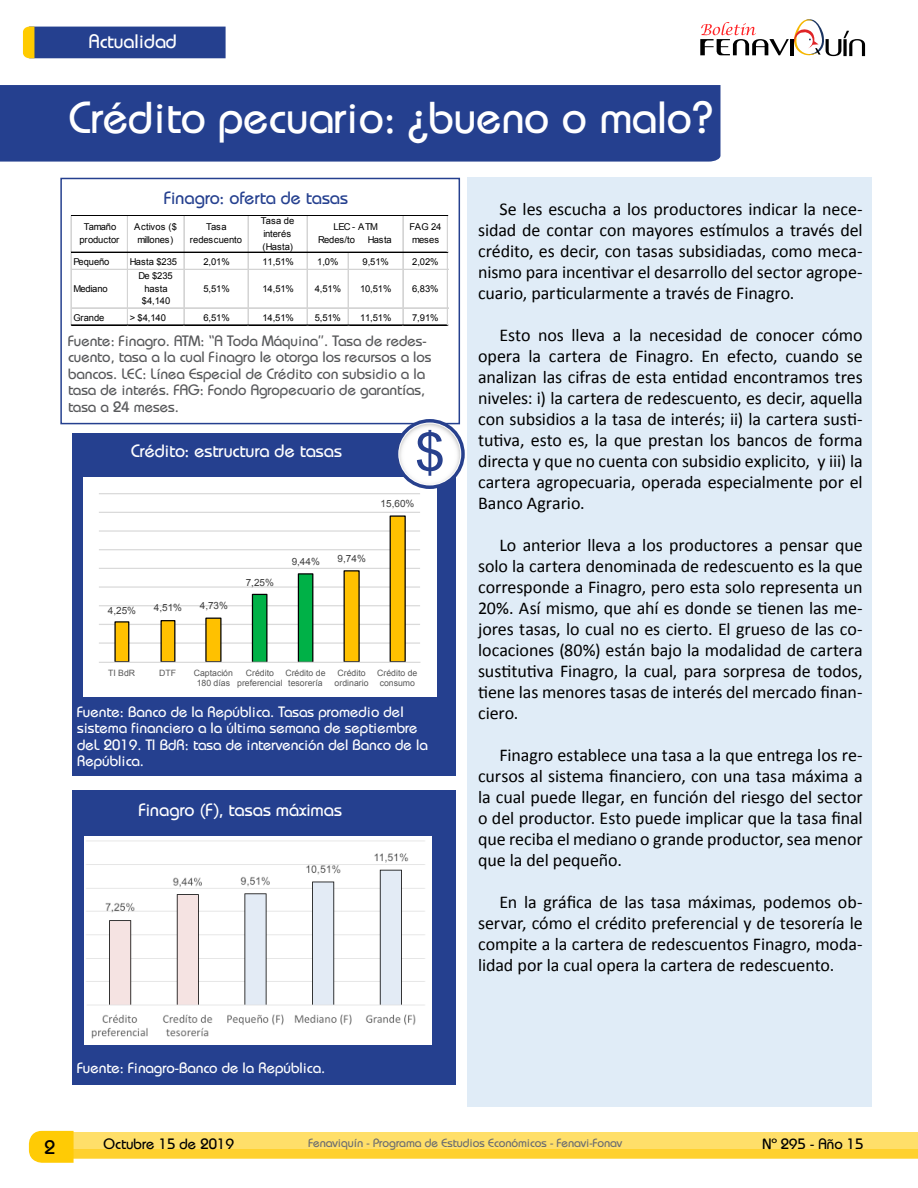
<style>
.page{position:relative;width:918px;height:1188px;background:#fff}
.page>*{position:absolute;margin:0;border:0;box-sizing:border-box;transform-origin:0 0}
.t1{font:45px "Bauhaus";color:#fff}
.t2{font:19.5px "Bauhaus";color:#fff}
.t3{font:19.5px "Bauhaus";color:#000}
.t4{font:18px/21px "Calibri";letter-spacing:-.005em;color:#000;text-align:justify}
.t5{font:18px "Bauhaus";color:#fff}
.t6{font:18px "Bauhaus";color:#25408f}
.t7{font:15px/16.5px "Bauhaus";color:#58595b}
.t8{font:15px/16.5px "Bauhaus";color:#fff}
.t9{font:15px "Bauhaus";color:#000}
.t10{font:12px "Bauhaus";color:#6b6c6f}
.t11{font:9.9px "Arial";color:#3e3e3e}
.t12{font:9.45px/12.9px "Arial";letter-spacing:-.01em;color:#000;text-align:center}
.t13{font:8.7px/9.9px "Arial";color:#585858;text-align:center}
</style>
<div class="page">
<div style="left:62px;top:1132px;width:856px;height:26px;background:#ffdf69"></div>
<div style="left:60px;top:1149px;width:858px;height:10px;background:#ffd12e"></div>
<div style="left:23px;top:27px;width:203px;height:31px;background:#25408f"></div>
<svg style="left:29px;top:1131px;width:45px;height:32px"></svg>
<svg style="left:700px;top:19px;width:165px;height:37px"></svg>
<div style="left:60px;top:178px;width:400px;height:246px;border:2px solid #25408f"></div>
<div style="left:72px;top:434px;width:383px;height:342px;background:#25408f"></div>
<div style="left:72px;top:790px;width:383px;height:295px;background:#25408f"></div>
<div style="left:468px;top:178px;width:404px;height:929px;background:#e0ecf7"></div>
<div style="left:0;top:85px;width:720px;height:77px;background:#25408f"></div>
<hr style="left:71px;top:215px;width:377px;height:1px;background:#000">
<hr style="left:71px;top:216px;width:1px;height:36px;background:#d4d4d4">
<hr style="left:127px;top:216px;width:1px;height:36px;background:#d4d4d4">
<hr style="left:183px;top:216px;width:1px;height:36px;background:#d4d4d4">
<hr style="left:184px;top:216px;width:1px;height:36px;background:#d4d4d4">
<hr style="left:248px;top:216px;width:1px;height:36px;background:#d4d4d4">
<hr style="left:307px;top:216px;width:1px;height:36px;background:#d4d4d4">
<hr style="left:402px;top:216px;width:1px;height:36px;background:#d4d4d4">
<hr style="left:403px;top:216px;width:1px;height:36px;background:#d4d4d4">
<hr style="left:71px;top:252px;width:377px;height:1px;background:#000">
<hr style="left:447px;top:216px;width:1px;height:36px;background:#d4d4d4">
<hr style="left:71px;top:253px;width:1px;height:72px;background:#d4d4d4">
<hr style="left:127px;top:253px;width:1px;height:72px;background:#d4d4d4">
<hr style="left:183px;top:253px;width:1px;height:72px;background:#d4d4d4">
<hr style="left:184px;top:253px;width:1px;height:72px;background:#d4d4d4">
<hr style="left:248px;top:253px;width:1px;height:72px;background:#d4d4d4">
<hr style="left:307px;top:253px;width:1px;height:72px;background:#d4d4d4">
<hr style="left:348px;top:253px;width:1px;height:72px;background:#d4d4d4">
<hr style="left:402px;top:253px;width:1px;height:72px;background:#d4d4d4">
<hr style="left:403px;top:253px;width:1px;height:72px;background:#d4d4d4">
<hr style="left:71px;top:324px;width:377px;height:1px;background:#000">
<hr style="left:71px;top:325px;width:377px;height:1px;background:#000">
<hr style="left:447px;top:253px;width:1px;height:72px;background:#d4d4d4">
<hr style="left:71px;top:269px;width:377px;height:1px;background:#d4d4d4">
<hr style="left:71px;top:307px;width:377px;height:1px;background:#d4d4d4">
<hr style="left:71px;top:308px;width:377px;height:1px;background:#d4d4d4">
<img style="left:84px;top:836px;width:347px;height:208px">
<div style="left:83px;top:477px;width:354px;height:220px;background:#fff"></div>
<hr style="left:99px;top:642px;width:321px;height:2px;background:#dadada">
<hr style="left:99px;top:624px;width:321px;height:1px;background:#dadada">
<hr style="left:99px;top:605px;width:321px;height:1px;background:#dadada">
<hr style="left:99px;top:586px;width:321px;height:2px;background:#dadada">
<hr style="left:99px;top:568px;width:321px;height:1px;background:#dadada">
<hr style="left:99px;top:549px;width:321px;height:1px;background:#dadada">
<hr style="left:99px;top:530px;width:321px;height:2px;background:#dadada">
<hr style="left:99px;top:512px;width:321px;height:1px;background:#dadada">
<hr style="left:99px;top:493px;width:321px;height:1px;background:#dadada">
<svg style="left:114px;top:515px;width:292px;height:147px"></svg>
<hr style="left:99px;top:662px;width:321px;height:1px;background:#dadada">
<svg style="left:395px;top:419px;width:70px;height:70px"></svg>
<svg style="left:399px;top:423px;width:62px;height:62px"></svg>
<p class="t2" style="left:89px;top:29px;width:89px">Actualidad</p>
<h1 class="t1" style="left:68px;top:90px;width:645px">Crédito pecuario: ¿bueno o malo?</h1>
<p class="t6" style="left:164px;top:186px;width:185px">Finagro: oferta de tasas</p>
<p class="t12" style="left:79px;top:220px;width:41px">Tamaño productor</p>
<p class="t12" style="left:134px;top:220px;width:44px">Activos ($ millones)</p>
<p class="t12" style="left:190px;top:220px;width:54px">Tasa redescuento</p>
<p class="t12" style="left:261px;top:214px;width:35px;text-align:left">Tasa de interés (Hasta)</p>
<p class="t12" style="left:410px;top:220px;width:33px;text-align:left">FAG 24 meses</p>
<p class="t12" style="left:73px;top:255px;width:38px">Pequeño</p>
<p class="t12" style="left:130px;top:255px;width:49px">Hasta $235</p>
<p class="t12" style="left:203px;top:255px;width:28px">2,01%</p>
<p class="t12" style="left:263px;top:255px;width:33px">11,51%</p>
<p class="t12" style="left:317px;top:255px;width:23px">1,0%</p>
<p class="t12" style="left:363px;top:255px;width:28px">9,51%</p>
<p class="t12" style="left:412px;top:255px;width:28px">2,02%</p>
<p class="t12" style="left:73px;top:282px;width:36px">Mediano</p>
<p class="t12" style="left:318px;top:220px;width:62px;text-align:left;text-indent:15px">LEC - ATM<br>Redes/to</p>
<p class="t12" style="left:368px;top:233px;width:26px">Hasta</p>
<p class="t12" style="left:138px;top:269px;width:36px">De $235 hasta $4,140</p>
<p class="t12" style="left:203px;top:282px;width:28px">5,51%</p>
<p class="t12" style="left:263px;top:282px;width:33px">14,51%</p>
<p class="t12" style="left:315px;top:282px;width:28px">4,51%</p>
<p class="t12" style="left:360px;top:282px;width:33px">10,51%</p>
<p class="t12" style="left:412px;top:282px;width:28px">6,83%</p>
<p class="t12" style="left:73px;top:311px;width:32px">Grande</p>
<p class="t12" style="left:130px;top:311px;width:38px">&gt; $4,140</p>
<p class="t12" style="left:203px;top:311px;width:28px">6,51%</p>
<p class="t12" style="left:262px;top:311px;width:33px">14,51%</p>
<p class="t12" style="left:315px;top:311px;width:28px">5,51%</p>
<p class="t12" style="left:360px;top:311px;width:33px">11,51%</p>
<p class="t12" style="left:412px;top:311px;width:28px">7,91%</p>
<p class="t7" style="left:68px;top:332px;width:365px">Fuente: Finagro. ATM: “A Toda Máquina”. Tasa de redes&shy;cuento, tasa a la cual Finagro le otorga los recursos a los bancos. LEC: Línea Especial de Crédito con subsidio a la tasa de interés. FAG: Fondo Agropecuario de garantías, tasa a 24 meses.</p>
<p class="t5" style="left:131px;top:439px;width:213px">Crédito: estructura de tasas</p>
<p class="t11" style="left:381px;top:497px;width:35px">15,60%</p>
<p class="t11" style="left:108px;top:604px;width:30px">4,25%</p>
<p class="t11" style="left:154px;top:601px;width:30px">4,51%</p>
<p class="t11" style="left:200px;top:599px;width:30px">4,73%</p>
<p class="t11" style="left:246px;top:576px;width:30px">7,25%</p>
<p class="t11" style="left:292px;top:555px;width:30px">9,44%</p>
<p class="t11" style="left:338px;top:552px;width:30px">9,74%</p>
<p class="t13" style="left:108px;top:668px;width:29px">TI BdR</p>
<p class="t13" style="left:159px;top:668px;width:18px">DTF</p>
<p class="t13" style="left:194px;top:668px;width:41px">Captación<br>180 días</p>
<p class="t13" style="left:237px;top:668px;width:47px">Crédito preferencial</p>
<p class="t13" style="left:285px;top:668px;width:42px">Crédito de tesorería</p>
<p class="t13" style="left:335px;top:668px;width:35px">Crédito ordinario</p>
<p class="t13" style="left:377px;top:668px;width:42px;text-align:left">Crédito de consumo</p>
<p class="t8" style="left:77px;top:703px;width:352px">Fuente: Banco de la República. Tasas promedio del sistema financiero a la última semana de septiembre deL 2019. TI BdR: tasa de intervención del Banco de la República.</p>
<p class="t5" style="left:139px;top:798px;width:205px">Finagro (F), tasas máximas</p>
<p class="t8" style="left:77px;top:1059px;width:250px">Fuente: Finagro-Banco de la República.</p>
<p class="t4" style="left:478px;top:197px;width:386px;text-indent:21px">Se les escucha a los productores indicar la nece&shy;sidad de contar con mayores estímulos a través del crédito, es decir, con tasas subsidiadas, como meca&shy;nismo para incentivar el desarrollo del sector agrope&shy;cuario, particularmente a través de Finagro.</p>
<p class="t4" style="left:478px;top:323px;width:386px;text-indent:21px">Esto nos lleva a la necesidad de conocer cómo opera la cartera de Finagro. En efecto, cuando se analizan las cifras de esta entidad encontramos tres niveles: i) la cartera de redescuento, es decir, aquella con subsidios a la tasa de interés; ii) la cartera susti&shy;tutiva, esto es, la que prestan los bancos de forma directa y que no cuenta con subsidio explicito, y iii) la cartera agropecuaria, operada especialmente por el Banco Agrario.</p>
<p class="t4" style="left:478px;top:533px;width:386px;text-indent:21px">Lo anterior lleva a los productores a pensar que solo la cartera denominada de redescuento es la que corresponde a Finagro, pero esta solo representa un 20%. Así mismo, que ahí es donde se tienen las me&shy;jores tasas, lo cual no es cierto. El grueso de las co&shy;locaciones (80%) están bajo la modalidad de cartera sustitutiva Finagro, la cual, para sorpresa de todos, tiene las menores tasas de interés del mercado finan&shy;ciero.</p>
<p class="t4" style="left:478px;top:743px;width:386px;text-indent:21px">Finagro establece una tasa a la que entrega los re&shy;cursos al sistema financiero, con una tasa máxima a la cual puede llegar, en función del riesgo del sector o del productor. Esto puede implicar que la tasa final que reciba el mediano o grande productor, sea menor que la del pequeño.</p>
<p class="t4" style="left:478px;top:890px;width:386px;text-indent:21px">En la gráfica de las tasa máximas, podemos ob&shy;servar, cómo el crédito preferencial y de tesorería le compite a la cartera de redescuentos Finagro, moda&shy;lidad por la cual opera la cartera de redescuento.</p>
<p class="t3" style="left:45px;top:1135px;width:12px">2</p>
<p class="t9" style="left:104px;top:1134px;width:132px">Octubre 15 de 2019</p>
<p class="t10" style="left:308px;top:1135px;width:315px">Fenaviquín - Programa de Estudios Económicos - Fenavi-Fonav</p>
<p class="t9" style="left:763px;top:1134px;width:103px">Nº 295 - Año 15</p>
</div>
